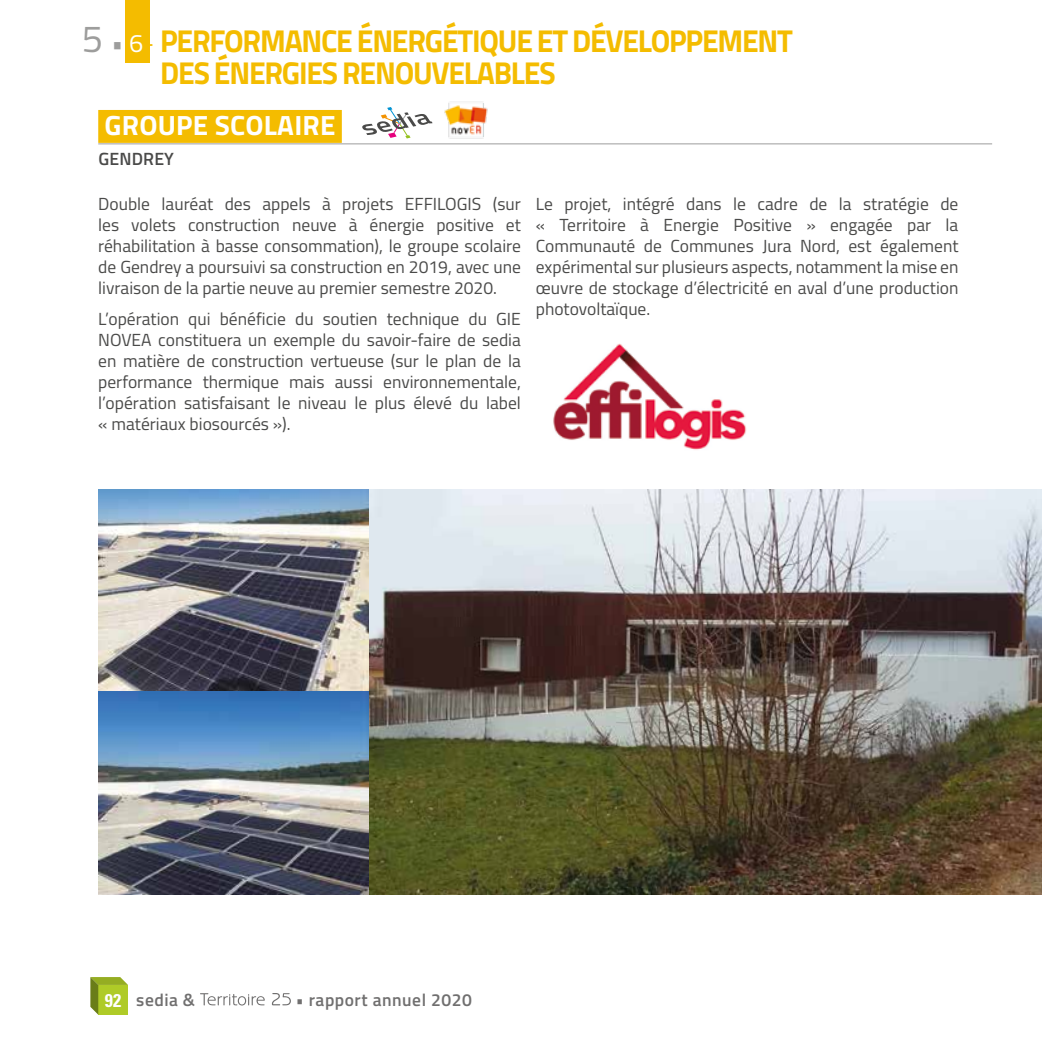
<style>
.page{position:relative;width:1042px;height:1042px;background:#fff}
.page>*{position:absolute;margin:0;border:0;box-sizing:border-box;transform-origin:0 0}
.t1{font:700 31.68px/31.7px "Titillium";letter-spacing:-.04em;color:#f4bc00;scale:.95 1}
.t2{font:700 27.82px "Titillium";letter-spacing:.01em;color:#fff}
.t3{font:600 17.68px "Titillium";letter-spacing:.01em;color:#4a4a49}
.t4{font:17.5px/21px "Titillium";color:#4a4a49;text-align:justify}
.t5{font:600 17.5px "Titillium";letter-spacing:.03em;color:#706f6f}
.s1{font-weight:400;font-size:37.98px;color:#9d9d9c}
.s2{font-weight:400;font-size:25.38px;color:#9d9d9c}
.s3{font-weight:400;font-size:25.38px;color:#fff}
.s4{font-weight:400;font-size:25.38px}
.s5{font-family:"Univers";font-weight:700;font-stretch:condensed;font-size:18.38px;color:#fff}
</style>
<div class="page">
<div style="left:125px;top:0;width:24px;height:63px;background:#f4bc00"></div>
<hr style="left:98px;top:143px;width:894px;height:1px;background:#9d9d9c">
<div style="left:98px;top:110px;width:244px;height:33px;background:#f4bc00"></div>
<svg style="left:362px;top:107px;width:70px;height:31px"></svg>
<img style="left:443px;top:101px;width:50px;height:44px">
<img style="left:98px;top:489px;width:944px;height:405px">
<img style="left:553px;top:343px;width:193px;height:107px">
<svg style="left:200px;top:993px;width:65px;height:12px"></svg>
<svg style="left:272px;top:993px;width:19px;height:12px"></svg>
<svg style="left:90px;top:977px;width:38px;height:37px"></svg>
<h1 class="t1" style="left:160px;top:24px;width:667px;text-indent:-78px"><span class="s1">5</span> <span class="s2">•</span> <span class="s3">6</span><span class="s4">-</span> PERFORMANCE ÉNERGÉTIQUE ET DÉVELOPPEMENT<br>DES ÉNERGIES RENOUVELABLES</h1>
<h2 class="t2" style="left:104px;top:104px;width:233px">GROUPE SCOLAIRE</h2>
<p class="t3" style="left:98px;top:146px;width:77px">GENDREY</p>
<p class="t4" style="left:98px;top:193px;width:424px">Double lauréat des appels à projets EFFILOGIS (sur les volets construction neuve à énergie positive et réhabilitation à basse consommation), le groupe scolaire de Gendrey a poursuivi sa construction en 2019, avec une livraison de la partie neuve au premier semestre 2020.</p>
<p class="t4" style="left:98px;top:308px;width:424px">L’opération qui bénéficie du soutien technique du GIE NOVEA constituera un exemple du savoir-faire de sedia en matière de construction vertueuse (sur le plan de la performance thermique mais aussi environnementale, l’opération satisfaisant le niveau le plus élevé du label « matériaux biosourcés »).</p>
<p class="t4" style="left:536px;top:193px;width:424px">Le projet, intégré dans le cadre de la stratégie de « Territoire à Energie Positive » engagée par la Communauté de Communes Jura Nord, est également expérimental sur plusieurs aspects, notamment la mise en œuvre de stockage d’électricité en aval d’une production photovoltaïque.</p>
<p class="t5" style="left:105px;top:986px;width:92px"><span class="s5">92</span> sedia &amp;</p>
<p class="t5" style="left:296px;top:986px;width:177px">• rapport annuel 2020</p>
</div>
